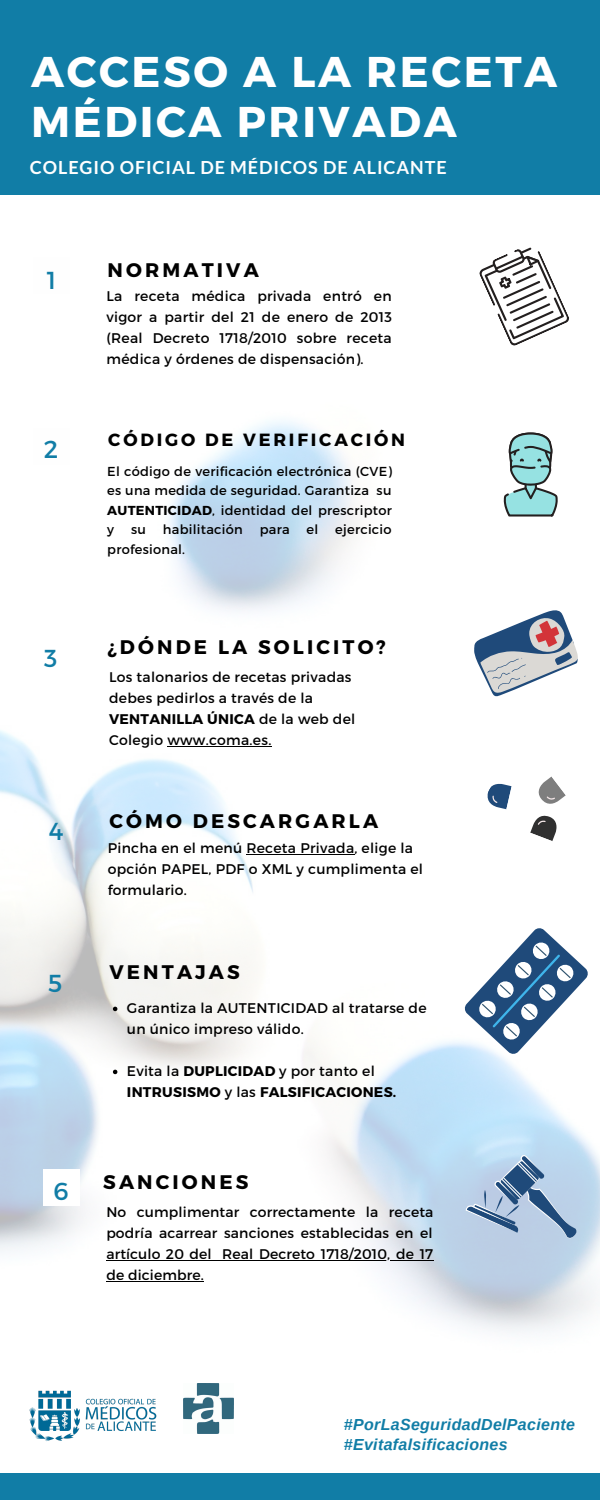
<style>
.page{position:relative;width:600px;height:1500px;background:#fff}
.page>*{position:absolute;margin:0;border:0;box-sizing:border-box;transform-origin:0 0}
.t1{font:700 43px/50.2px "Montserrat";letter-spacing:.06em;color:#fff}
.t2{font:24.5px "Montserrat";color:#117da6}
.t3{font:700 19.7px "Montserrat";letter-spacing:.16em;color:#000}
.t4{font:700 18px "Lato";letter-spacing:.05em;color:#fefefe}
.t5{font:700 17.6px "Montserrat";letter-spacing:.16em;color:#000}
.t6{font:italic 700 16px "Arimo";letter-spacing:.02em;color:#117da6}
.t7{font:14px/21px "Montserrat";letter-spacing:.02em;color:#000}
.t8{font:700 14px/21px "Montserrat";letter-spacing:.02em;color:#000}
.t9{font:13px/19.5px "Montserrat";letter-spacing:.02em;color:#000;text-align:justify}
.s1{font-weight:700}
.s2{font-weight:400}
</style>
<div class="page">
<img style="left:0;top:194px;width:600px;height:1280px">
<div style="left:34px;top:258px;width:36px;height:36px;background:#fefefe"></div>
<svg style="left:481px;top:760px;width:105px;height:102px"></svg>
<div style="left:34px;top:429px;width:36px;height:36px;background:#fefefe"></div>
<div style="left:43px;top:1169px;width:36px;height:37px;background:#fff"></div>
<svg style="left:465px;top:1154px;width:124px;height:87px;background:#a0bad5"></svg>
<svg style="left:503px;top:433px;width:55px;height:84px"></svg>
<svg style="left:454px;top:913px;width:144px;height:156px"></svg>
<svg style="left:478px;top:245px;width:93px;height:102px"></svg>
<svg style="left:474px;top:609px;width:104px;height:87px"></svg>
<div style="left:0;top:0;width:600px;height:194px;background:#117da6"></div>
<div style="left:0;top:1474px;width:600px;height:26px;background:#117da6"></div>
<img style="left:10px;top:1357px;width:166px;height:117px">
<svg style="left:113px;top:1007px;width:4px;height:4px"></svg>
<svg style="left:113px;top:1070px;width:4px;height:4px"></svg>
<hr style="left:106px;top:1260px;width:106px;height:1px;background:#000">
<hr style="left:222px;top:1260px;width:211px;height:1px;background:#000">
<hr style="left:106px;top:1281px;width:98px;height:1px;background:#000">
<hr style="left:167px;top:746px;width:105px;height:1px;background:#000">
<hr style="left:246px;top:854px;width:108px;height:1px;background:#000">
<img style="left:184px;top:1384px;width:49px;height:49px">
<p class="t1" style="left:31px;top:44px;width:528px">ACCESO A LA RECETA<br>MÉDICA PRIVADA</p>
<p class="t4" style="left:30px;top:156px;width:418px">COLEGIO OFICIAL DE MÉDICOS DE ALICANTE</p>
<p class="t2" style="left:47px;top:264px;width:11px">1</p>
<p class="t2" style="left:44px;top:433px;width:16px">2</p>
<p class="t2" style="left:44px;top:643px;width:15px">3</p>
<p class="t2" style="left:49px;top:815px;width:16px">4</p>
<p class="t2" style="left:48px;top:968px;width:16px">5</p>
<p class="t2" style="left:54px;top:1175px;width:17px">6</p>
<p class="t3" style="left:108px;top:258px;width:153px">NORMATIVA</p>
<p class="t7" style="left:106px;top:285px;width:287px;text-align:justify">La receta médica privada entró en vigor a partir del 21 de enero de 2013 (Real Decreto 1718/2010 sobre receta médica y órdenes de dispensación).</p>
<p class="t5" style="left:108px;top:428px;width:298px">CÓDIGO DE VERIFICACIÓN</p>
<p class="t9" style="left:107px;top:461px;width:286px">El código de verificación electrónica (CVE) es una medida de seguridad. Garantiza su <span class="s1">AUTENTICIDAD</span>, identidad del prescriptor y</p>
<p class="t9" style="left:131px;top:519px;width:16px">su</p>
<p class="t9" style="left:163px;top:519px;width:81px">habilitación</p>
<p class="t9" style="left:260px;top:519px;width:31px">para</p>
<p class="t9" style="left:307px;top:519px;width:13px">el</p>
<p class="t9" style="left:335px;top:519px;width:58px">ejercicio</p>
<p class="t9" style="left:107px;top:539px;width:79px">profesional.</p>
<p class="t3" style="left:108px;top:634px;width:280px">¿DÓNDE LA SOLICITO?</p>
<p class="t7" style="left:109px;top:666px;width:248px">Los talonarios de recetas privadas debes pedirlos a través de la<br><span class="s1">VENTANILLA ÚNICA</span> de la web del<br>Colegio www.coma.es.</p>
<p class="t3" style="left:110px;top:808px;width:270px">CÓMO DESCARGARLA</p>
<p class="t7" style="left:108px;top:837px;width:317px">Pincha en el menú Receta Privada, elige la opción PAPEL, PDF o XML y cumplimenta el formulario.</p>
<p class="t3" style="left:109px;top:959px;width:132px">VENTAJAS</p>
<p class="t7" style="left:127px;top:997px;width:301px">Garantiza la AUTENTICIDAD al tratarse de un único impreso válido.</p>
<p class="t8" style="left:127px;top:1060px;width:271px"><span class="s2">Evita la</span> DUPLICIDAD <span class="s2">y por tanto el<br></span>INTRUSISMO <span class="s2">y las</span> FALSIFICACIONES.</p>
<p class="t3" style="left:103px;top:1169px;width:147px">SANCIONES</p>
<p class="t7" style="left:106px;top:1201px;width:329px;text-align:justify">No cumplimentar correctamente la receta podría acarrear sanciones establecidas en el artículo 20 del Real Decreto 1718/2010, de 17 de diciembre.</p>
<p class="t6" style="left:344px;top:1416px;width:233px">#PorLaSeguridadDelPaciente</p>
<p class="t6" style="left:344px;top:1436px;width:165px">#Evitafalsificaciones</p>
</div>
